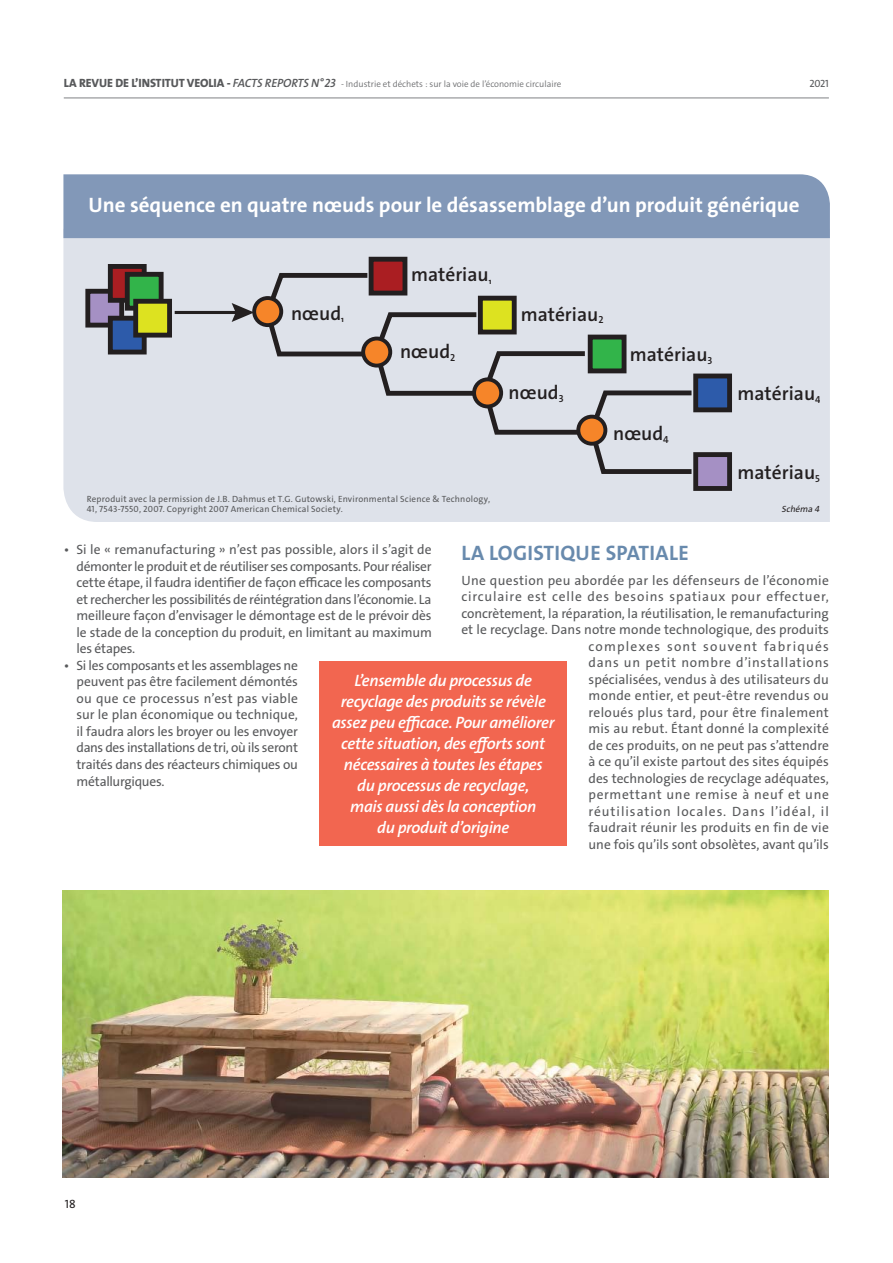
<style>
.page{position:relative;width:893px;height:1263px;background:#fff}
.page>*{position:absolute;margin:0;border:0;box-sizing:border-box;transform-origin:0 0}
.t1{font:21px "The Sans Veolia W7 Bld";color:#fff}
.t2{font:21px "The Sans Veolia W7 Bld";letter-spacing:.015em;color:#688aad}
.t3{font:19.5px "The Sans Veolia W6 Se Bld";color:#231f20}
.t4{font:16.5px/21px "The Sans Veolia W6 Se Bld It";letter-spacing:-.02em;color:#fff;text-align:center}
.t5{font:13.5px/16.5px "The Sans Veolia W5 Pla";letter-spacing:.005em;color:#58595b;text-align:justify}
.t6{font:12px "The Sans Veolia W5 Pla";color:#231f20}
.t7{font:10.5px "The Sans Veolia W5 Pla";color:#58595b}
.t8{font:9px/10.5px "The Sans Veolia W5 Pla";letter-spacing:.025em;color:#58595b}
.t9{font:9px "The Sans Veolia W4 Se Lig";color:#6d6e70}
.t10{font:italic 9px "The Sans Veolia W5 Pla";color:#231f20}
.s1{font-family:"The Sans Veolia W8 Ex Bld";font-size:12px;color:#58595b}
.s2{font-family:"The Sans Veolia W6 Se Bld It";font-size:12px;color:#58595b}
</style>
<div class="page">
<img style="left:63px;top:891px;width:765px;height:287px">
<div style="left:63px;top:238px;width:767px;height:284px;background:#dee2ea"></div>
<div style="left:63px;top:174px;width:767px;height:64px;background:#8298b8"></div>
<div style="left:319px;top:661px;width:248px;height:185px;background:#f26650"></div>
<div style="left:88px;top:291px;width:34px;height:34px;background:#a590c4"></div>
<div style="left:85px;top:289px;width:39px;height:39px;border:5px solid #231f20"></div>
<div style="left:110px;top:318px;width:34px;height:34px;background:#2d5baa"></div>
<div style="left:108px;top:316px;width:39px;height:38px;border:5px solid #231f20"></div>
<div style="left:110px;top:266px;width:34px;height:34px;background:#aa1e22"></div>
<div style="left:108px;top:264px;width:39px;height:39px;border:5px solid #231f20"></div>
<div style="left:127px;top:274px;width:34px;height:34px;background:#32b44a"></div>
<div style="left:125px;top:272px;width:39px;height:39px;border:5px solid #231f20"></div>
<div style="left:136px;top:301px;width:34px;height:34px;background:#dde220"></div>
<div style="left:133px;top:299px;width:39px;height:39px;border:5px solid #231f20"></div>
<div style="left:371px;top:259px;width:34px;height:34px;background:#aa1e22"></div>
<div style="left:369px;top:257px;width:38px;height:38px;border:5px solid #231f20"></div>
<svg style="left:263px;top:270px;width:471px;height:223px;background:#cdd1d6"></svg>
<svg style="left:175px;top:303px;width:79px;height:19px"></svg>
<div style="left:254px;top:298px;width:27px;height:27px;background:#f68529;border-radius:50%"></div>
<div style="left:252px;top:296px;width:31px;height:31px;border:4px solid #231f20;border-radius:50%"></div>
<div style="left:363px;top:338px;width:27px;height:28px;background:#f68529;border-radius:50%"></div>
<div style="left:361px;top:337px;width:31px;height:31px;border:4px solid #231f20;border-radius:50%"></div>
<div style="left:474px;top:379px;width:27px;height:27px;background:#f68529;border-radius:50%"></div>
<div style="left:472px;top:377px;width:31px;height:31px;border:4px solid #231f20;border-radius:50%"></div>
<div style="left:578px;top:417px;width:27px;height:27px;background:#f68529;border-radius:50%"></div>
<div style="left:576px;top:415px;width:31px;height:31px;border:4px solid #231f20;border-radius:50%"></div>
<hr style="left:64px;top:98px;width:765px;height:1px;background:#808285">
<p class="t9" style="left:64px;top:79px;width:499px"><span class="s1">LA REVUE DE L’INSTITUT VEOLIA -</span> <span class="s2">FACTS REPORTS N° 23</span> - Industrie et déchets : sur la voie de l’économie circulaire</p>
<p class="t7" style="left:810px;top:78px;width:21px">2021</p>
<h1 class="t1" style="left:89px;top:195px;width:713px">Une séquence en quatre nœuds pour le désassemblage d’un produit générique</h1>
<h2 class="t3" style="left:291px;top:303px;width:54px">nœud<sub>₁</sub></h2>
<h2 class="t3" style="left:411px;top:264px;width:82px">matériau<sub>₁</sub></h2>
<h2 class="t3" style="left:400px;top:342px;width:57px">nœud<sub>2</sub></h2>
<h2 class="t3" style="left:521px;top:304px;width:84px">matériau<sub>2</sub></h2>
<h2 class="t3" style="left:509px;top:383px;width:56px">nœud<sub>3</sub></h2>
<h2 class="t3" style="left:630px;top:345px;width:84px">matériau<sub>3</sub></h2>
<h2 class="t3" style="left:613px;top:424px;width:57px">nœud<sub>4</sub></h2>
<p class="t8" style="left:87px;top:494px;width:405px">Reproduit avec la permission de J.B. Dahmus et T.G. Gutowski, Environmental Science &amp; Technology,<br>41, 7543-7550, 2007. Copyright 2007 American Chemical Society.</p>
<h2 class="t3" style="left:738px;top:384px;width:85px">matériau<sub>4</sub></h2>
<h2 class="t3" style="left:738px;top:462px;width:84px">matériau<sub>5</sub></h2>
<p class="t10" style="left:782px;top:504px;width:41px">Schéma 4</p>
<p class="t5" style="left:77px;top:542px;width:357px;text-indent:-13px">• Si le « remanufacturing » n’est pas possible, alors il s’agit de démonter le produit et de réutiliser ses composants. Pour réaliser cette étape, il faudra identifier de façon efficace les composants et rechercher les possibilités de réintégration dans l’économie. La meilleure façon d’envisager le démontage est de le prévoir dès le stade de la conception du produit, en limitant au maximum les étapes.</p>
<p class="t5" style="left:77px;top:657px;width:223px;text-indent:-13px">• Si les composants et les assemblages ne peuvent pas être facilement démontés ou que ce processus n’est pas viable sur le plan économique ou technique, il faudra alors les broyer ou les envoyer dans des installations de tri, où ils seront traités dans des réacteurs chimiques ou métallurgiques.</p>
<h1 class="t2" style="left:461px;top:543px;width:229px">LA LOGISTIQUE SPATIALE</h1>
<p class="t5" style="left:461px;top:573px;width:369px;text-align:right">Une question peu abordée par les défenseurs de l’économie circulaire est celle des besoins spatiaux pour effectuer, concrètement, la réparation, la réutilisation, le remanufacturing et le recyclage. Dans notre monde technologique, des produits complexes sont souvent fabriqués<br>dans un petit nombre d’installations<br>spécialisées, vendus à des utilisateurs du<br>monde entier, et peut-être revendus ou<br>reloués plus tard, pour être finalement<br>mis au rebut. Étant donné la complexité<br>de ces produits, on ne peut pas s’attendre<br>à ce qu’il existe partout des sites équipés<br>des technologies de recyclage adéquates,<br>permettant une remise à neuf et une<br>réutilisation locales. Dans l’idéal, il<br>faudrait réunir les produits en fin de vie<br>une fois qu’ils sont obsolètes, avant qu’ils</p>
<p class="t4" style="left:332px;top:672px;width:224px">L’ensemble du processus de recyclage des produits se révèle assez peu efficace. Pour améliorer cette situation, des efforts sont nécessaires à toutes les étapes<br>du processus de recyclage,<br>mais aussi dès la conception<br>du produit d’origine</p>
<p class="t6" style="left:65px;top:1198px;width:12px">18</p>
</div>
